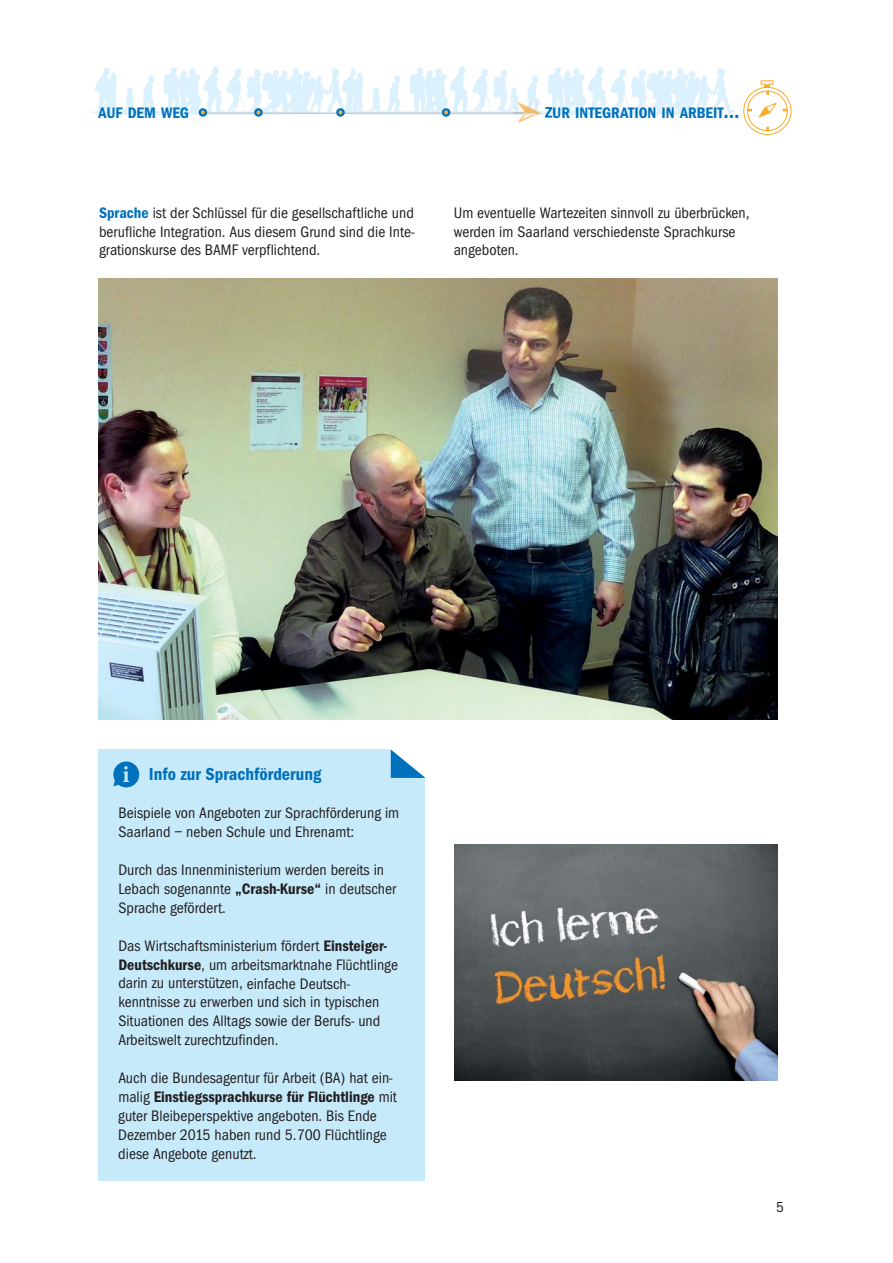
<style>
.page{position:relative;width:893px;height:1263px;background:#fff}
.page>*{position:absolute;margin:0;border:0;box-sizing:border-box;transform-origin:0 0}
.t1{font:700 24px "Minion Pro";color:#c7eafb}
.t2{font:600 condensed 18px "Franklin Gothic";color:#0071bc}
.t3{font:condensed 15.75px/18.9px "Franklin Gothic";color:#231f20}
.t4{font:600 condensed 15.75px "Franklin Gothic";color:#0071bc}
.t5{font:condensed 15px "Franklin Gothic";color:#231f20}
.s1{font-size:21px}
.s2{font-weight:600;color:#0071bc}
.s3{font-weight:600}
</style>
<div class="page">
<div style="left:98px;top:749px;width:327px;height:432px;background:#c7eafb"></div>
<svg style="left:390px;top:749px;width:36px;height:29px"></svg>
<img style="left:454px;top:844px;width:323px;height:236px">
<img style="left:99px;top:279px;width:678px;height:440px">
<div style="left:113px;top:761px;width:26px;height:26px;background:#0071bc;border-radius:50%"></div>
<svg style="left:113px;top:780px;width:7px;height:6px"></svg>
<img style="left:90px;top:66px;width:242px;height:49px">
<img style="left:352px;top:66px;width:153px;height:49px">
<img style="left:332px;top:68px;width:20px;height:47px">
<img style="left:507px;top:66px;width:229px;height:49px">
<img style="left:505px;top:69px;width:2px;height:46px">
<hr style="left:199px;top:113px;width:324px;height:1px;background:#bbbdc0">
<svg style="left:199px;top:108px;width:8px;height:9px"></svg>
<svg style="left:254px;top:108px;width:9px;height:9px"></svg>
<svg style="left:336px;top:108px;width:9px;height:9px"></svg>
<svg style="left:442px;top:108px;width:8px;height:9px"></svg>
<img style="left:513px;top:98px;width:38px;height:25px">
<svg style="left:544px;top:107px;width:7px;height:11px"></svg>
<svg style="left:743px;top:87px;width:48px;height:47px"></svg>
<div style="left:743px;top:87px;width:48px;height:48px;border:1px solid #fbaa28;border-radius:50%"></div>
<div style="left:747px;top:91px;width:40px;height:40px;background:#fff;border-radius:50%"></div>
<div style="left:747px;top:91px;width:40px;height:40px;border:1px solid #fbaa28;border-radius:50%"></div>
<svg style="left:758px;top:102px;width:29px;height:16px"></svg>
<svg style="left:766px;top:127px;width:3px;height:4px"></svg>
<svg style="left:761px;top:85px;width:12px;height:10px"></svg>
<p class="t4" style="left:98px;top:106px;width:92px">AUF DEM WEG</p>
<p class="t4" style="left:545px;top:106px;width:196px">ZUR INTEGRATION IN ARBEIT<span class="s1">…</span></p>
<p class="t3" style="left:99px;top:204px;width:317px;text-align:justify"><span class="s2">Sprache</span> ist der Schlüssel für die gesellschaftliche und berufliche Integration. Aus diesem Grund sind die Inte&shy;grationskurse des BAMF verpflichtend.</p>
<p class="t3" style="left:454px;top:204px;width:297px">Um eventuelle Wartezeiten sinnvoll zu überbrücken, werden im Saarland verschiedenste Sprachkurse angeboten.</p>
<h1 class="t1" style="left:123px;top:759px;width:9px">i</h1>
<p class="t2" style="left:149px;top:767px;width:174px">Info zur Sprachförderung</p>
<p class="t3" style="left:118px;top:805px;width:282px">Beispiele von Angeboten zur Sprachförderung im<br>Saarland – neben Schule und Ehrenamt:</p>
<p class="t3" style="left:118px;top:861px;width:279px">Durch das Innenministerium werden bereits in<br>Lebach sogenannte <span class="s3">„Crash-Kurse“</span> in deutscher<br>Sprache gefördert.</p>
<p class="t3" style="left:118px;top:937px;width:281px">Das Wirtschaftsministerium fördert <span class="s3">Einsteiger-Deutschkurse</span>, um arbeitsmarktnahe Flüchtlinge darin zu unterstützen, einfache Deutsch&shy;kenntnisse zu erwerben und sich in typischen Situationen des Alltags sowie der Berufs- und Arbeitswelt zurechtzufinden.</p>
<p class="t3" style="left:118px;top:1069px;width:280px">Auch die Bundesagentur für Arbeit (BA) hat ein&shy;malig <span class="s3">Einstiegssprachkurse für Flüchtlinge</span> mit guter Bleibeperspektive angeboten. Bis Ende Dezember 2015 haben rund 5.700 Flüchtlinge diese Angebote genutzt.</p>
<p class="t5" style="left:776px;top:1200px;width:9px">5</p>
</div>
